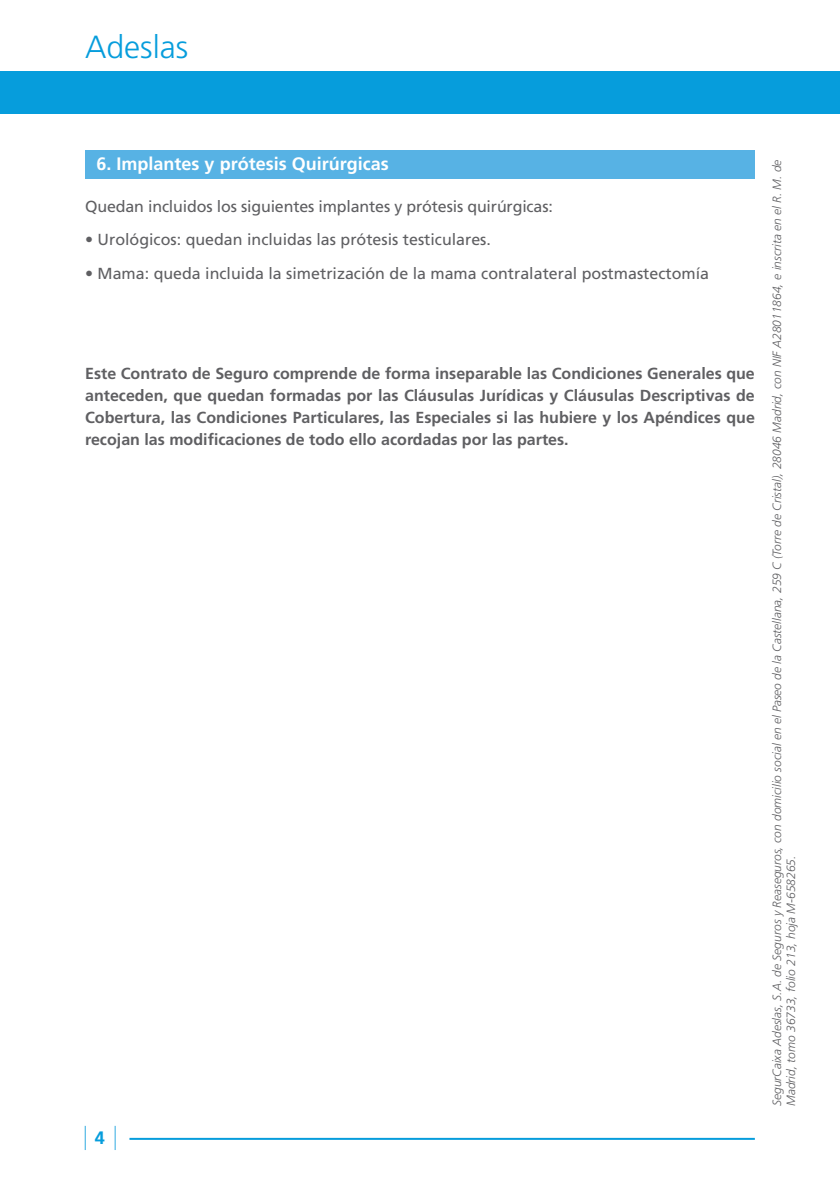
<style>
.page{position:relative;width:840px;height:1191px;background:#fff}
.page>*{position:absolute;margin:0;border:0;box-sizing:border-box;transform-origin:0 0}
.t1{font:300 32px "Frutiger";color:#069ddc}
.t2{font:700 18px "Frutiger";color:#fff}
.t3{font:700 18px "Frutiger";color:#069ddc}
.t4{font:700 16px/22px "Frutiger";color:#5f5f62;text-align:justify}
.t5{font:16px "Frutiger";color:#5f5f62}
.t6{font:italic 300 12px/14px "Frutiger";color:#5f5f62}
</style>
<div class="page">
<div style="left:0;top:71px;width:839px;height:43px;background:#069ddc"></div>
<svg style="left:115px;top:1125px;width:1px;height:25px"></svg>
<svg style="left:85px;top:1125px;width:1px;height:25px"></svg>
<hr style="left:129px;top:1137px;width:625px;height:2px;background:#069ddc">
<div style="left:85px;top:150px;width:669px;height:29px;background:#57b2e4"></div>
<h1 class="t1" style="left:85px;top:29px;width:105px">Adeslas</h1>
<p class="t2" style="left:96px;top:153px;width:294px">6. Implantes y prótesis Quirúrgicas</p>
<p class="t5" style="left:85px;top:197px;width:469px">Quedan incluidos los siguientes implantes y prótesis quirúrgicas:</p>
<p class="t5" style="left:85px;top:230px;width:407px">• Urológicos: quedan incluidas las prótesis testiculares.</p>
<p class="t5" style="left:85px;top:264px;width:625px">• Mama: queda incluida la simetrización de la mama contralateral postmastectomía</p>
<p class="t4" style="left:85px;top:362px;width:671px">Este Contrato de Seguro comprende de forma inseparable las Condiciones Generales que anteceden, que quedan formadas por las Cláusulas Jurídicas y Cláusulas Descriptivas de Cobertura, las Condiciones Particulares, las Especiales si las hubiere y los Apéndices que recojan las modificaciones de todo ello acordadas por las partes.</p>
<p class="t3" style="left:95px;top:1127px;width:12px">4</p>
<p class="t6" style="left:769px;top:1106px;width:947px;rotate:-90deg">SegurCaixa Adeslas, S.A. de Seguros y Reaseguros, con domicilio social en el Paseo de la Castellana, 259 C (Torre de Cristal), 28046 Madrid, con NIF A28011864, e inscrita en el R. M. de<br>Madrid, tomo 36733, folio 213, hoja M-658265.</p>
</div>
